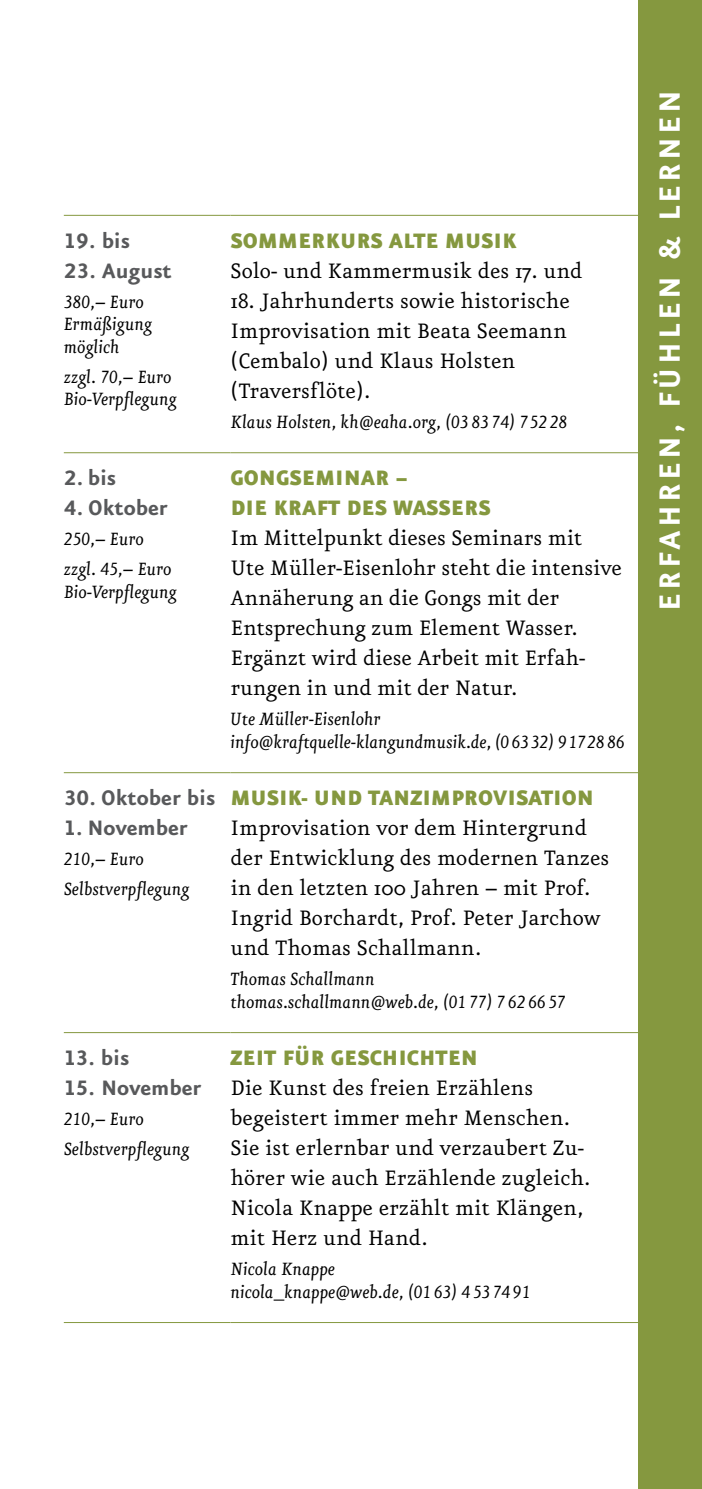
<style>
.page{position:relative;width:702px;height:1489px;background:#fff}
.page>*{position:absolute;margin:0;border:0;box-sizing:border-box;transform-origin:0 0}
.t1{font:35px "Eureka Sans CE Bold Caps";letter-spacing:.1em;color:#fff}
.t2{font:25px/30px "Eureka CE";color:#000}
.t3{font:25px/30px "Eureka Sans CE Black Caps";color:#85983f}
.t4{font:700 25px "Eureka Sans CE";color:#58595b}
.t5{font:25px "Eureka Sans CE Bold Caps";color:#58595b}
.t6{font:italic 21.25px/22.5px "Eureka CE";color:#000}
.s1{font-family:"Eureka Sans CE";font-weight:700}
.s2{font-family:"Eureka Sans CE Bold Caps";font-weight:400}
</style>
<div class="page">
<hr style="left:64px;top:215px;width:166px;height:1px;background:#85983f">
<hr style="left:230px;top:215px;width:408px;height:1px;background:#85983f">
<hr style="left:64px;top:452px;width:166px;height:1px;background:#85983f">
<hr style="left:230px;top:452px;width:408px;height:1px;background:#85983f">
<hr style="left:64px;top:772px;width:166px;height:1px;background:#85983f">
<hr style="left:230px;top:772px;width:408px;height:1px;background:#85983f">
<hr style="left:64px;top:1032px;width:166px;height:1px;background:#85983f">
<hr style="left:230px;top:1032px;width:408px;height:1px;background:#85983f">
<hr style="left:64px;top:1321px;width:166px;height:1px;background:#85983f">
<hr style="left:230px;top:1321px;width:408px;height:1px;background:#85983f">
<div style="left:638px;top:0;width:64px;height:1488px;background:#85983f"></div>
<p class="t5" style="left:64px;top:228px;width:68px">19. <span class="s1">bis</span></p>
<p class="t4" style="left:64px;top:257px;width:110px"><span class="s2">23.</span> August</p>
<p class="t6" style="left:64px;top:291px;width:90px">380,– Euro<br>Ermäßigung möglich</p>
<p class="t6" style="left:64px;top:366px;width:114px">zzgl. 70,– Euro<br>Bio-Verpflegung</p>
<p class="t4" style="left:64px;top:464px;width:54px"><span class="s2">2.</span> bis</p>
<p class="t4" style="left:64px;top:494px;width:105px"><span class="s2">4.</span> Oktober</p>
<p class="t6" style="left:64px;top:525px;width:109px;line-height:30px">250,– Euro zzgl. 45,– Euro</p>
<p class="t6" style="left:64px;top:581px;width:114px">Bio-Verpflegung</p>
<p class="t3" style="left:230px;top:226px;width:45px">SOMMERKUR</p>
<p class="t3" style="left:370px;top:226px;width:32px">S ALTE</p>
<p class="t3" style="left:445px;top:226px;width:61px">MUSIK</p>
<p class="t2" style="left:230px;top:256px;width:353px">Solo- und Kammermusik des 17. und</p>
<p class="t2" style="left:230px;top:286px;width:341px">18. Jahrhunderts sowie historische<br>Improvisation mit Beata Seemann (Cembalo) und Klaus Holsten (Traversflöte).</p>
<p class="t6" style="left:230px;top:411px;width:338px">Klaus Holsten, kh@eaha.org, (03 83 74) 752 28</p>
<p class="t3" style="left:230px;top:463px;width:86px">GONGSEMIN</p>
<p class="t3" style="left:230px;top:463px;width:262px;text-indent:130px">AR –<br>DIE KRAFT DES WASSERS</p>
<p class="t2" style="left:230px;top:524px;width:393px">Im Mittelpunkt dieses Seminars mit Ute Müller-Eisenlohr steht die intensive Annäherung an die Gongs mit der Entsprechung zum Element Wasser.<br>Ergänzt wird diese Arbeit mit Erfah&shy;rungen in und mit der Natur.</p>
<p class="t6" style="left:230px;top:708px;width:395px">Ute Müller-Eisenlohr info@kraftquelle-klangundmusik.de, (06332) 91728 86</p>
<h1 class="t1" style="left:651px;top:611px;width:522px;rotate:-90deg">erfahren, fühlen &amp; lernen</h1>
<p class="t4" style="left:64px;top:784px;width:153px"><span class="s2">30.</span> Oktober bis</p>
<p class="t4" style="left:64px;top:814px;width:125px"><span class="s2">1.</span> November</p>
<p class="t6" style="left:64px;top:844px;width:127px;line-height:30px">210,– Euro<br>Selbstverpflegung</p>
<p class="t3" style="left:230px;top:783px;width:100px">MUSIK- UND</p>
<p class="t3" style="left:368px;top:783px;width:40px">TANZIM</p>
<p class="t3" style="left:451px;top:783px;width:140px">PROVI SATI ON</p>
<p class="t2" style="left:230px;top:813px;width:380px">Improvisation vor dem Hintergrund der Entwicklung des modernen Tanzes in den letzten 100 Jahren – mit Prof.<br>Ingrid Borchardt, Prof. Peter Jarchow und Thomas Schallmann.</p>
<p class="t6" style="left:230px;top:968px;width:337px">Thomas Schallmann thomas.schallmann@web.de, (01 77) 7 62 66 57</p>
<p class="t5" style="left:64px;top:1045px;width:67px">13. <span class="s1">bis</span></p>
<p class="t4" style="left:64px;top:1074px;width:139px"><span class="s2">15.</span> November</p>
<p class="t6" style="left:64px;top:1104px;width:127px;line-height:30px">210,– Euro<br>Selbstverpflegung</p>
<p class="t3" style="left:230px;top:1043px;width:249px">ZEIT FÜR GESCHICHTEN</p>
<p class="t2" style="left:230px;top:1073px;width:361px">Die Kunst des freien Erzählens begeistert immer mehr Menschen.<br>Sie ist erlernbar und verzaubert Zu&shy;hörer wie auch Erzählende zugleich.<br>Nicola Knappe erzählt mit Klängen, mit Herz und Hand.</p>
<p class="t6" style="left:230px;top:1258px;width:301px">Nicola Knappe<br>nicola_knappe@web.de, (01 63) 4 53 74 91</p>
</div>
